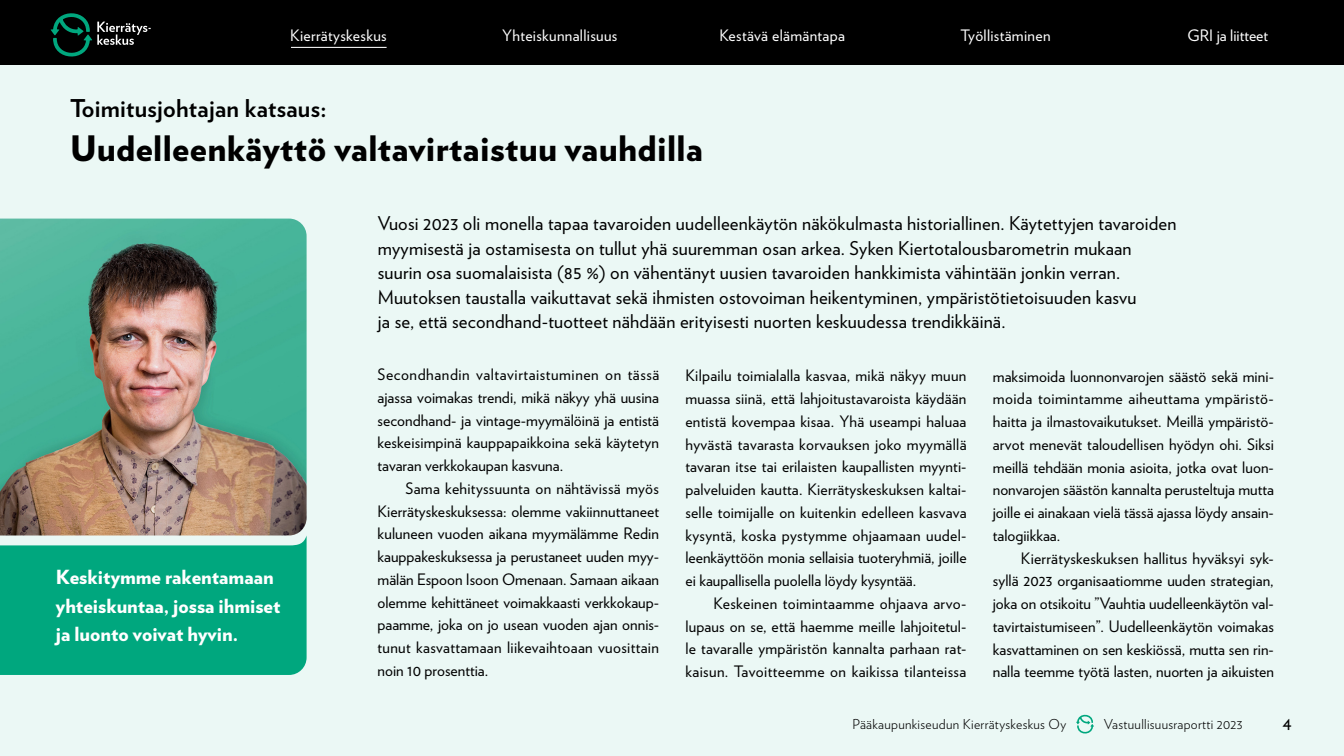
<style>
.page{position:relative;width:1344px;height:756px;background:#fff}
.page>*{position:absolute;margin:0;border:0;box-sizing:border-box;transform-origin:0 0}
.Otsikot_mukaan_sisällysluetteloon{font:900 35px "Verlag";letter-spacing:.01em;color:#000}
.otsikkotaso_2{font:700 24.5px "Verlag";letter-spacing:.01em;color:#000}
.Leipäteksti_tasapalsta{font:900 19.46px "Verlag";color:#fff}
.Ingressi{font:18.9px/24.5px "Verlag";letter-spacing:.01em;color:#000}
.Leipis_sis_tasapalsta{font:15.75px/22.8px "Verlag";color:#000;text-align:justify}
.Leipäteksti_tasapalsta-2{font:15.75px/22.8px "Verlag";color:#000;text-align:justify}
.t1{font:15.75px "Verlag";letter-spacing:.02em;color:#fff}
.t2{font:15.75px "Verlag";color:#fff}
.t3{font:300 13.65px "Verlag";letter-spacing:.02em;color:#000}
</style>
<div class="page">
<div style="left:0;top:65px;width:1344px;height:690px;background:#ebf8f5"></div>
<svg style="left:1076px;top:714px;width:18px;height:20px"></svg>
<div style="left:0;top:0;width:1344px;height:65px;background:#000"></div>
<svg style="left:50px;top:13px;width:101px;height:44px"></svg>
<svg style="left:0;top:536px;width:307px;height:139px;background:#10ac86"></svg>
<img style="left:0;top:219px;width:307px;height:317px">
<hr style="left:291px;top:47px;width:96px;height:1px;background:#fff">
<p class="t1" style="left:290px;top:23px;width:98px">Kierrätyskeskus</p>
<p class="t1" style="left:502px;top:23px;width:117px">Yhteiskunnallisuus</p>
<p class="t1" style="left:719px;top:23px;width:127px">Kestävä elämäntapa</p>
<p class="t1" style="left:961px;top:23px;width:91px">Työllistäminen</p>
<p class="t2" style="left:1188px;top:23px;width:82px">GRI ja liitteet</p>
<p class="otsikkotaso_2" style="left:70px;top:89px;width:258px">Toimitusjohtajan katsaus:</p>
<p class="Otsikot_mukaan_sisällysluetteloon" style="left:70px;top:120px;width:634px">Uudelleenkäyttö valtavirtaistuu vauhdilla</p>
<p class="Leipäteksti_tasapalsta" style="left:56px;top:561px;width:219px">Keskitymme rakentamaan</p>
<p class="Leipäteksti_tasapalsta" style="left:56px;top:589px;width:226px">yhteiskuntaa, jossa ihmiset</p>
<p class="Leipäteksti_tasapalsta" style="left:56px;top:618px;width:184px">ja luonto voivat hyvin.</p>
<p class="Ingressi" style="left:378px;top:210px;width:800px">Vuosi 2023 oli monella tapaa tavaroiden uudelleenkäytön näkökulmasta historiallinen. Käytettyjen tavaroiden myymisestä ja ostamisesta on tullut yhä suuremman osan arkea. Syken Kiertotalousbarometrin mukaan suurin osa suomalaisista (85 %) on vähentänyt uusien tavaroiden hankkimista vähintään jonkin verran.<br>Muutoksen taustalla vaikuttavat sekä ihmisten ostovoiman heikentyminen, ympäristötietoisuuden kasvu<br>ja se, että secondhand-tuotteet nähdään erityisesti nuorten keskuudessa trendikkäinä.</p>
<p class="Leipis_sis_tasapalsta" style="left:993px;top:364px;width:283px">maksimoida luonnonvarojen säästö sekä mini&shy;moida toimintamme aiheuttama ympäristö&shy;haitta ja ilmastovaikutukset. Meillä ympäristö&shy;arvot menevät taloudellisen hyödyn ohi. Siksi meillä tehdään monia asioita, jotka ovat luon&shy;nonvarojen säästön kannalta perusteltuja mutta joille ei ainakaan vielä tässä ajassa löydy ansain&shy;talogiikkaa.</p>
<p class="Leipis_sis_tasapalsta" style="left:993px;top:546px;width:283px;text-indent:28px">Kierrätyskeskuksen hallitus hyväksyi syk&shy;syllä 2023 organisaatiomme uuden strategian, joka on otsikoitu ”Vauhtia uudelleenkäytön val&shy;tavirtaistumiseen”. Uudelleenkäytön voimakas kasvattaminen on sen keskiössä, mutta sen rin&shy;nalla teemme työtä lasten, nuorten ja aikuisten</p>
<p class="Leipäteksti_tasapalsta-2" style="left:378px;top:362px;width:283px">Secondhandin valtavirtaistuminen on tässä ajassa voimakas trendi, mikä näkyy yhä uusina secondhand- ja vintage-myymälöinä ja entistä keskeisimpinä kauppapaikkoina sekä käytetyn tavaran verkkokaupan kasvuna.</p>
<p class="Leipis_sis_tasapalsta" style="left:378px;top:476px;width:283px;text-indent:28px">Sama kehityssuunta on nähtävissä myös Kierrätyskeskuksessa: olemme vakiinnuttaneet kuluneen vuoden aikana myymälämme Redin kauppakeskuksessa ja perustaneet uuden myy&shy;mälän Espoon Isoon Omenaan. Samaan aikaan olemme kehittäneet voimakkaasti verkkokaup&shy;paamme, joka on jo usean vuoden ajan onnis&shy;tunut kasvattamaan liikevaihtoaan vuosittain noin 10 prosenttia.</p>
<p class="Leipäteksti_tasapalsta-2" style="left:685px;top:364px;width:283px">Kilpailu toimialalla kasvaa, mikä näkyy muun muassa siinä, että lahjoitustavaroista käydään entistä kovempaa kisaa. Yhä useampi haluaa hyvästä tavarasta korvauksen joko myymällä tavaran itse tai erilaisten kaupallisten myynti&shy;palveluiden kautta. Kierrätyskeskuksen kaltai&shy;selle toimijalle on kuitenkin edelleen kasvava kysyntä, koska pystymme ohjaamaan uudel&shy;leenkäyttöön monia sellaisia tuoteryhmiä, joille ei kaupallisella puolella löydy kysyntää.</p>
<p class="Leipis_sis_tasapalsta" style="left:685px;top:591px;width:283px;text-indent:28px">Keskeinen toimintaamme ohjaava arvo&shy;lupaus on se, että haemme meille lahjoitetul&shy;le tavaralle ympäristön kannalta parhaan rat&shy;kaisun. Tavoitteemme on kaikissa tilanteissa</p>
<p class="t3" style="left:853px;top:714px;width:215px">Pääkaupunkiseudun Kierrätyskeskus Oy</p>
<p class="t3" style="left:1104px;top:714px;width:140px">Vastuullisuusraportti 2023</p>
<p class="Ingressi" style="left:1282px;top:710px;width:11px">4</p>
</div>
